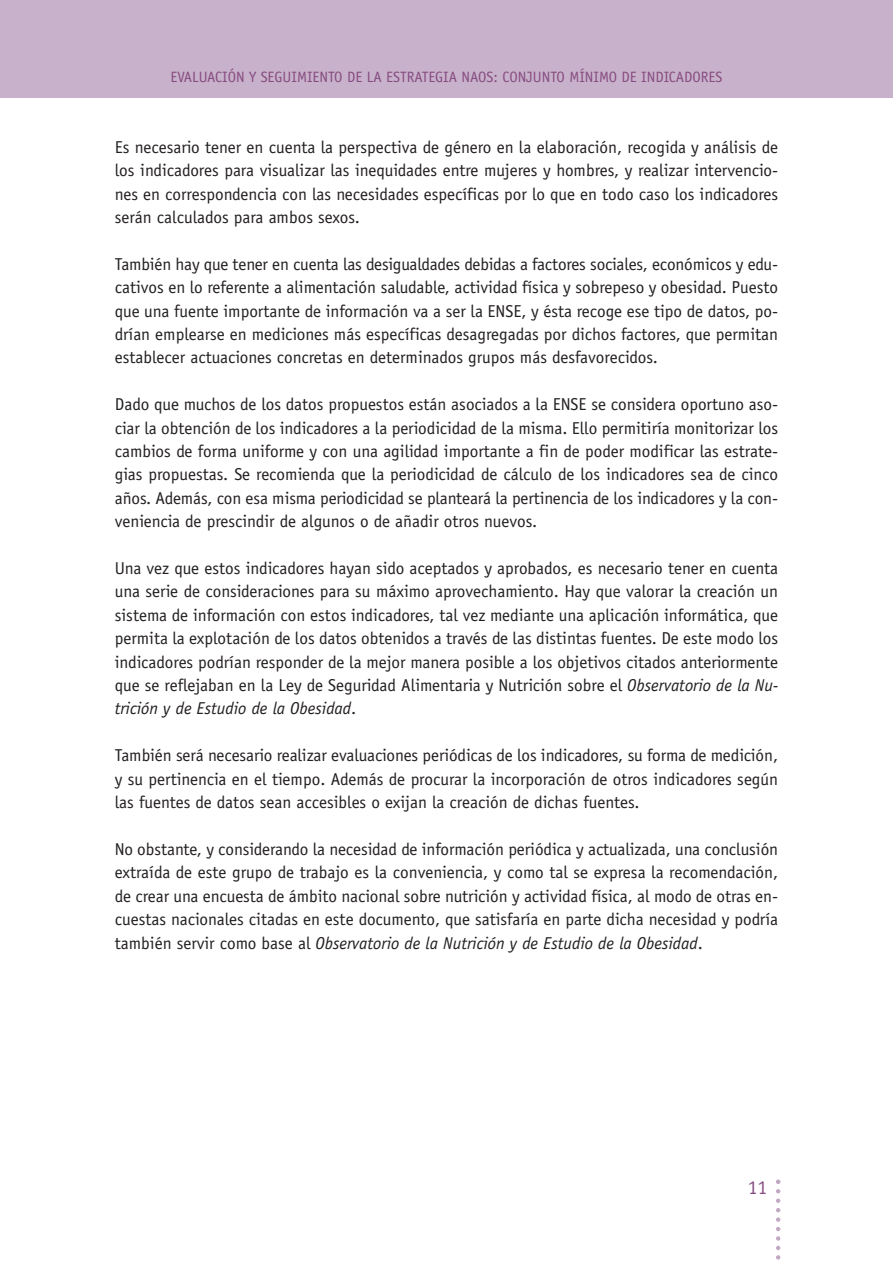
<style>
.page{position:relative;width:893px;height:1263px;background:#fff}
.page>*{position:absolute;margin:0;border:0;box-sizing:border-box;transform-origin:0 0}
.t1{font:19.5px "Officina Sans";color:#864c81}
.t2{font:17.25px/23.4px "Officina Sans";color:#231f20;text-align:justify}
.t3{font:15px "Officina Sans";color:#864c81}
.s1{font-style:italic}
</style>
<div class="page">
<svg style="left:776px;top:1179px;width:4px;height:81px"></svg>
<div style="left:0;top:0;width:893px;height:98px;background:#c8b1ca"></div>
<p class="t3" style="left:170px;top:71px;width:554px">EVALUACIÓN Y SEGUIMIENTO DE LA ESTRATEGIA NAOS: CONJUNTO MÍNIMO DE INDICADORES</p>
<p class="t2" style="left:115px;top:137px;width:665px">Es necesario tener en cuenta la perspectiva de género en la elaboración, recogida y análisis de los indicadores para visualizar las inequidades entre mujeres y hombres, y realizar intervencio&shy;nes en correspondencia con las necesidades específicas por lo que en todo caso los indicadores serán calculados para ambos sexos.</p>
<p class="t2" style="left:115px;top:254px;width:665px">También hay que tener en cuenta las desigualdades debidas a factores sociales, económicos y edu&shy;cativos en lo referente a alimentación saludable, actividad física y sobrepeso y obesidad. Puesto que una fuente importante de información va a ser la ENSE, y ésta recoge ese tipo de datos, po&shy;drían emplearse en mediciones más específicas desagregadas por dichos factores, que permitan establecer actuaciones concretas en determinados grupos más desfavorecidos.</p>
<p class="t2" style="left:115px;top:394px;width:665px">Dado que muchos de los datos propuestos están asociados a la ENSE se considera oportuno aso&shy;ciar la obtención de los indicadores a la periodicidad de la misma. Ello permitiría monitorizar los cambios de forma uniforme y con una agilidad importante a fin de poder modificar las estrate&shy;gias propuestas. Se recomienda que la periodicidad de cálculo de los indicadores sea de cinco años. Además, con esa misma periodicidad se planteará la pertinencia de los indicadores y la con&shy;veniencia de prescindir de algunos o de añadir otros nuevos.</p>
<p class="t2" style="left:115px;top:558px;width:665px">Una vez que estos indicadores hayan sido aceptados y aprobados, es necesario tener en cuenta una serie de consideraciones para su máximo aprovechamiento. Hay que valorar la creación un sistema de información con estos indicadores, tal vez mediante una aplicación informática, que permita la explotación de los datos obtenidos a través de las distintas fuentes. De este modo los indicadores podrían responder de la mejor manera posible a los objetivos citados anteriormente que se reflejaban en la Ley de Seguridad Alimentaria y Nutrición sobre el <span class="s1">Observatorio de la Nu&shy;trición y de Estudio de la Obesidad</span>.</p>
<p class="t2" style="left:115px;top:745px;width:665px">También será necesario realizar evaluaciones periódicas de los indicadores, su forma de medición, y su pertinencia en el tiempo. Además de procurar la incorporación de otros indicadores según las fuentes de datos sean accesibles o exijan la creación de dichas fuentes.</p>
<p class="t2" style="left:115px;top:839px;width:665px">No obstante, y considerando la necesidad de información periódica y actualizada, una conclusión extraída de este grupo de trabajo es la conveniencia, y como tal se expresa la recomendación, de crear una encuesta de ámbito nacional sobre nutrición y actividad física, al modo de otras en&shy;cuestas nacionales citadas en este documento, que satisfaría en parte dicha necesidad y podría también servir como base al <span class="s1">Observatorio de la Nutrición y de Estudio de la Obesidad</span>.</p>
<p class="t1" style="left:748px;top:1180px;width:21px">11</p>
</div>
